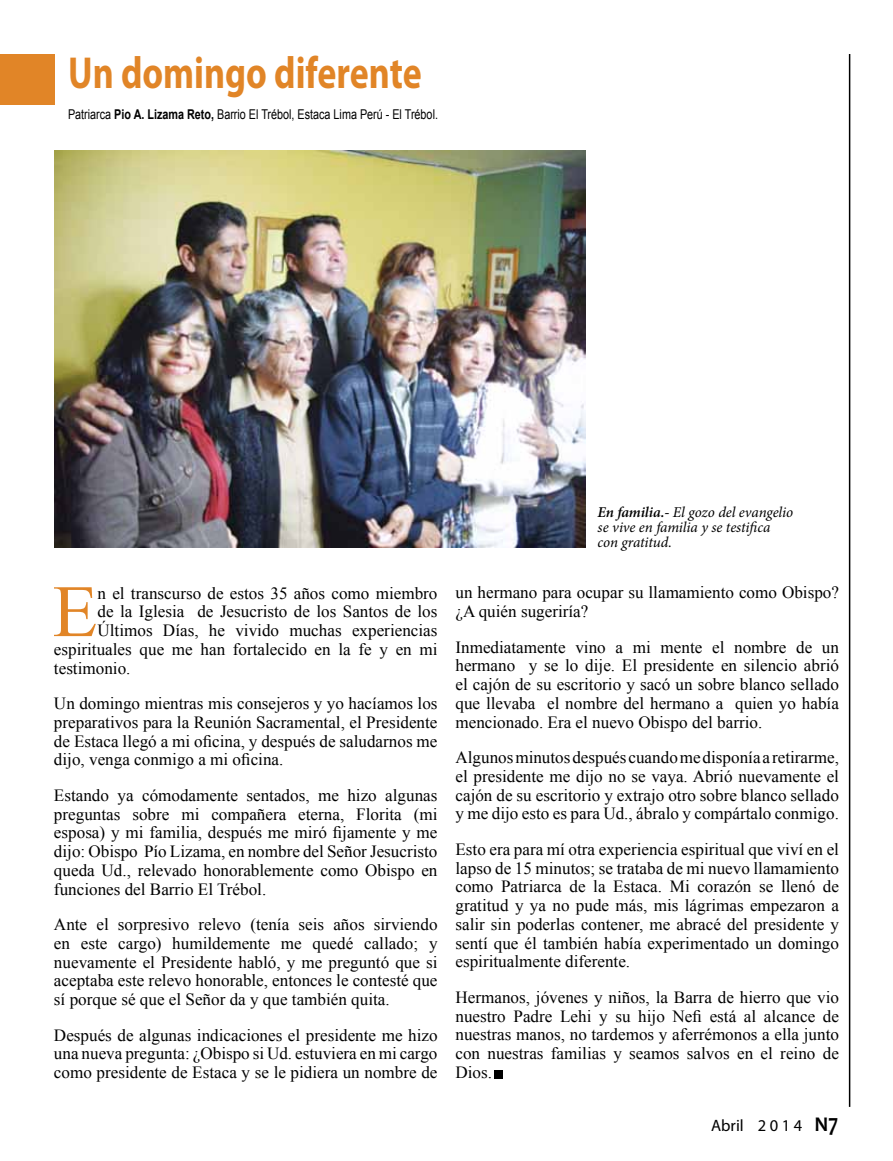
<style>
.page{position:relative;width:893px;height:1161px;background:#fff}
.page>*{position:absolute;margin:0;border:0;box-sizing:border-box;transform-origin:0 0}
.t1{font:73.8px "Times New Roman";color:#e18527}
.t2{font:700 45px "Myriad Pro";color:#e18527;scale:.8 1}
.t3{font:17.1px/18.8px "Times New Roman";color:#000;text-align:justify}
.t4{font:16.5px "Myriad Pro";color:#000}
.t5{font:italic 15px/15px "Minion Pro";letter-spacing:-.01em;color:#000}
.t6{font:13.5px "Arial";color:#000;scale:.8 1}
.s1{font-weight:700}
.s2{font-weight:600}
.s3{font-family:"Candara";font-weight:700;font-size:21px}
.s4{font-family:"Candara";font-weight:700;font-size:25.05px}
</style>
<div class="page">
<hr style="left:849px;top:54px;width:1px;height:1053px;background:#000">
<div style="left:0;top:54px;width:54px;height:51px;background:#e18527"></div>
<div style="left:494px;top:1070px;width:9px;height:8px;background:#000"></div>
<img style="left:54px;top:150px;width:532px;height:397px">
<h2 class="t2" style="left:68px;top:43px;width:444px">Un domingo diferente</h2>
<p class="t6" style="left:68px;top:105px;width:464px">Patriarca <span class="s1">Pio A. Lizama Reto,</span> Barrio El Trébol, Estaca Lima Perú - El Trébol.</p>
<h1 class="t1" style="left:52px;top:562px;width:47px">E</h1>
<p class="t3" style="left:98px;top:583px;width:341px">n el transcurso de estos 35 años como miembro</p>
<p class="t3" style="left:98px;top:602px;width:341px">de la Iglesia de Jesucristo de los Santos de los</p>
<p class="t3" style="left:98px;top:621px;width:341px">Últimos Días, he vivido muchas experiencias</p>
<p class="t3" style="left:54px;top:639px;width:385px">espirituales que me han fortalecido en la fe y en mi</p>
<p class="t3" style="left:54px;top:658px;width:78px">testimonio.</p>
<p class="t3" style="left:54px;top:694px;width:385px">Un domingo mientras mis consejeros y yo hacíamos los preparativos para la Reunión Sacramental, el Presidente de Estaca llegó a mi oficina, y después de saludarnos me dijo, venga conmigo a mi oficina.</p>
<p class="t3" style="left:54px;top:785px;width:385px">Estando ya cómodamente sentados, me hizo algunas preguntas sobre mi compañera eterna, Florita (mi esposa) y mi familia, después me miró fijamente y me dijo: Obispo Pío Lizama, en nombre del Señor Jesucristo queda Ud., relevado honorablemente como Obispo en funciones del Barrio El Trébol.</p>
<p class="t3" style="left:54px;top:915px;width:385px">Ante el sorpresivo relevo (tenía seis años sirviendo en este cargo) humildemente me quedé callado; y nuevamente el Presidente habló, y me preguntó que si aceptaba este relevo honorable, entonces le contesté que sí porque sé que el Señor da y que también quita.</p>
<p class="t3" style="left:54px;top:1025px;width:385px">Después de algunas indicaciones el presidente me hizo una nueva pregunta: ¿Obispo si Ud. estuviera en mi cargo como presidente de Estaca y se le pidiera un nombre de</p>
<p class="t5" style="left:598px;top:504px;width:197px"><span class="s2">En familia.-</span> El gozo del evangelio se vive en familia y se testifica con gratitud.</p>
<p class="t3" style="left:455px;top:583px;width:385px">un hermano para ocupar su llamamiento como Obispo? ¿A quién sugeriría?</p>
<p class="t3" style="left:455px;top:637px;width:385px">Inmediatamente vino a mi mente el nombre de un hermano y se lo dije. El presidente en silencio abrió el cajón de su escritorio y sacó un sobre blanco sellado que llevaba el nombre del hermano a quien yo había mencionado. Era el nuevo Obispo del barrio.</p>
<p class="t3" style="left:455px;top:748px;width:385px">Algunos minutos después cuando me disponía a retirarme, el presidente me dijo no se vaya. Abrió nuevamente el cajón de su escritorio y extrajo otro sobre blanco sellado y me dijo esto es para Ud., ábralo y compártalo conmigo.</p>
<p class="t3" style="left:455px;top:839px;width:385px">Esto era para mí otra experiencia espiritual que viví en el lapso de 15 minutos; se trataba de mi nuevo llamamiento como Patriarca de la Estaca. Mi corazón se llenó de gratitud y ya no pude más, mis lágrimas empezaron a salir sin poderlas contener, me abracé del presidente y sentí que él también había experimentado un domingo espiritualmente diferente.</p>
<p class="t3" style="left:455px;top:987px;width:385px">Hermanos, jóvenes y niños, la Barra de hierro que vio nuestro Padre Lehi y su hijo Nefi está al alcance de nuestras manos, no tardemos y aferrémonos a ella junto con nuestras familias y seamos salvos en el reino de Dios.</p>
<p class="t4" style="left:711px;top:1115px;width:128px">Abril 2 0 1 4 <span class="s3">N</span><span class="s4">7</span></p>
</div>
